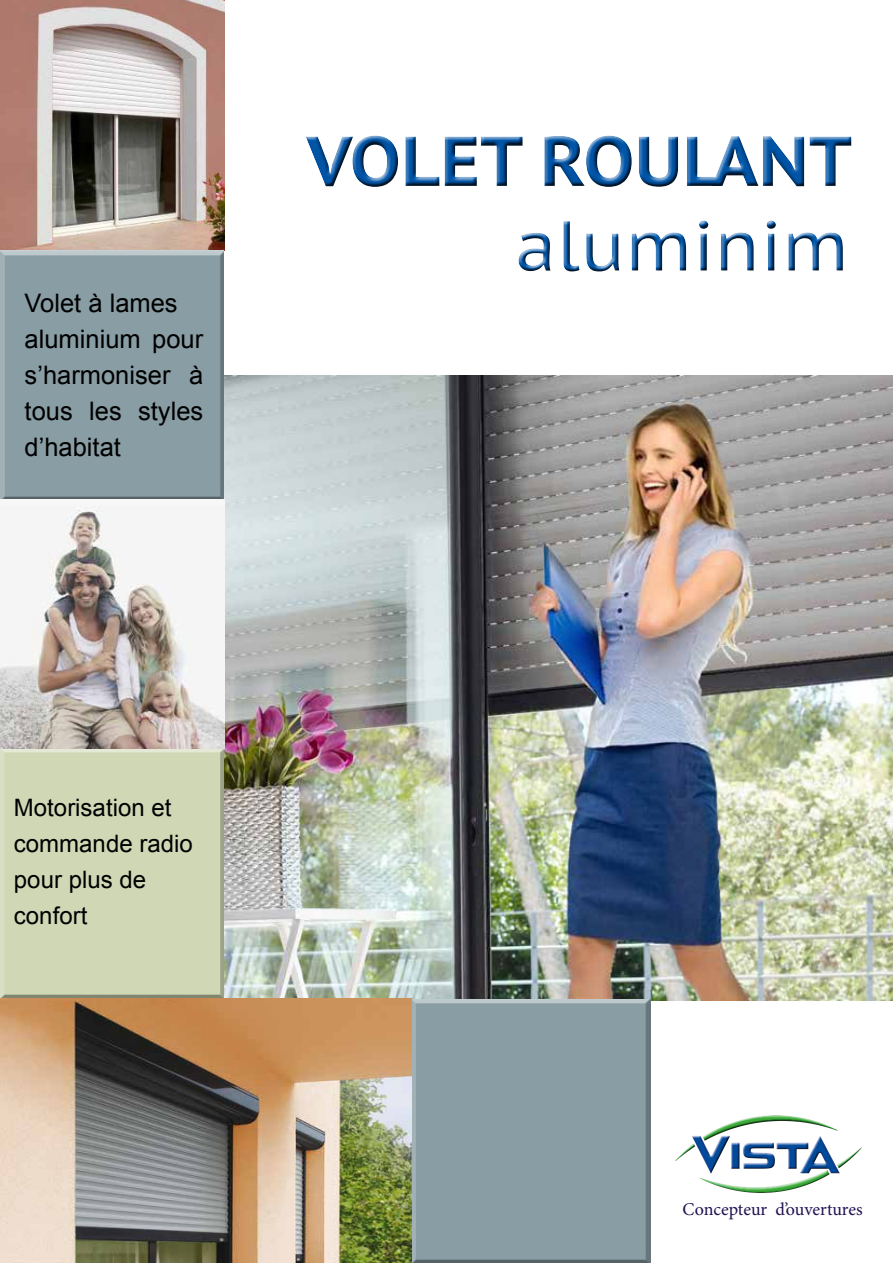
<style>
.page{position:relative;width:893px;height:1263px;background:#fff}
.page>*{position:absolute;margin:0;border:0;box-sizing:border-box;transform-origin:0 0}
.t1{font:700 70.5px "PT Sans Caption";color:#0054a6}
.t2{font:70.5px "PT Sans Caption";color:#0054a6}
.t3{font:25.5px/36px "Arial";color:#000}
.t4{font:24px/36px "Arial";color:#000}
.t5{font:18px "Minion Pro";color:#211052}
</style>
<div class="page">
<img style="left:224px;top:375px;width:669px;height:625px">
<img style="left:0;top:0;width:224px;height:249px">
<div style="left:0;top:747px;width:226px;height:253px;background:#000;opacity:.75"></div>
<div style="left:411px;top:997px;width:242px;height:266px;background:#000;opacity:.75"></div>
<div style="left:305px;top:134px;width:551px;height:142px;background:#000;opacity:.75"></div>
<img style="left:1px;top:999px;width:411px;height:264px">
<div style="left:0;top:249px;width:226px;height:253px;background:#000;opacity:.75"></div>
<img style="left:0;top:499px;width:224px;height:249px">
<div style="left:673px;top:1113px;width:190px;height:76px;background:#fff;opacity:.75"></div>
<div style="left:674px;top:1119px;width:189px;height:76px;background:#000;opacity:.75"></div>
<p class="t3" style="left:25px;top:286px;width:180px">Volet à lames aluminium pour s’harmoniser à tous les styles d’habitat</p>
<h1 class="t1" style="left:306px;top:114px;width:547px">VOLET ROULANT</h1>
<h1 class="t2" style="left:515px;top:200px;width:335px">aluminim</h1>
<p class="t4" style="left:14px;top:790px;width:180px">Motorisation et commande radio pour plus de confort</p>
<p class="t5" style="left:682px;top:1197px;width:182px">Concepteur d’ouvertures</p>
</div>
